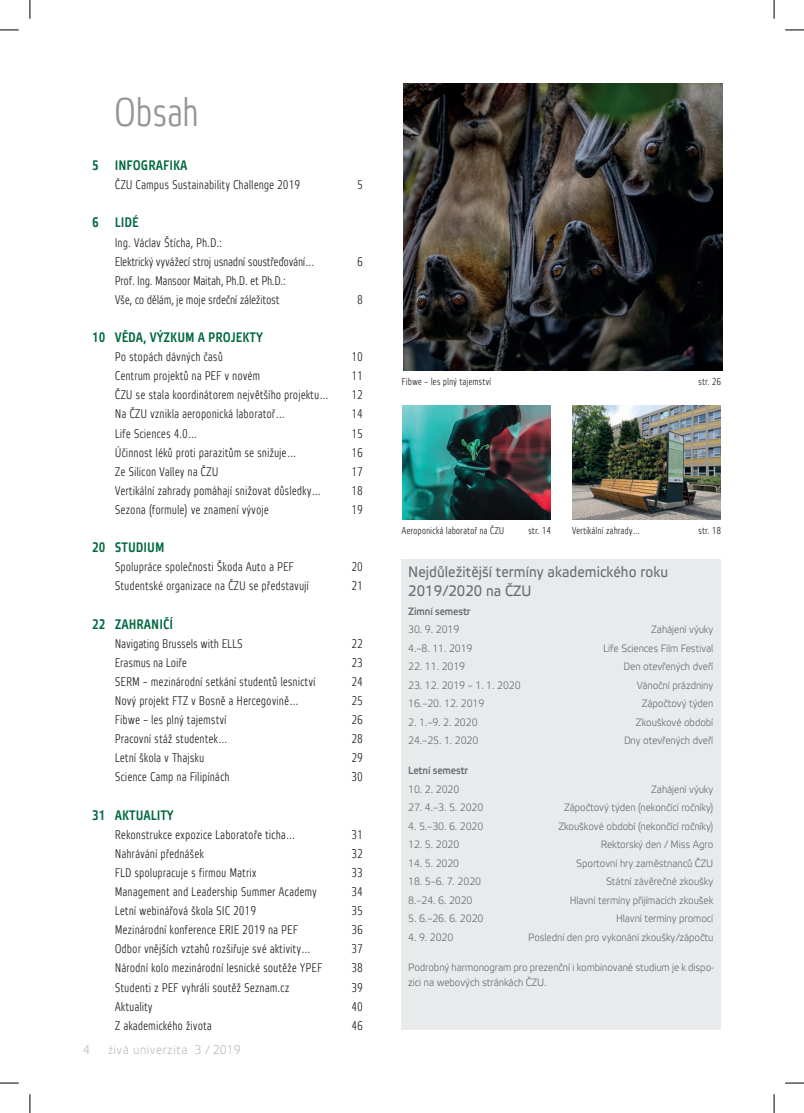
<style>
.page{position:relative;width:804px;height:1113px;background:#fff}
.page>*{position:absolute;margin:0;border:0;box-sizing:border-box;transform-origin:0 0}
.t1{font:300 40px "Etelka Narrow";letter-spacing:.025em;color:#939598}
.t2{font:15px/18.8px "Etelka Text";letter-spacing:.005em;color:#6c6d70;scale:.9 1}
.t3{font:500 13.75px "Etelka Narrow";letter-spacing:.05em;color:#00693f}
.t4{font:300 12.5px "Etelka Narrow";letter-spacing:.05em;color:#231f20}
.t5{font:300 12.5px/19.1px "Etelka Narrow";letter-spacing:.03em;color:#231f20}
.t6{font:300 12.5px "Etelka";letter-spacing:.05em;color:#bcbdc0;scale:.9 1}
.t7{font:300 10.62px/15px "Etelka";letter-spacing:-.01em;color:#6c6d70;scale:.9 1}
.t8{font:500 10.62px "Etelka";letter-spacing:-.01em;color:#6c6d70;scale:.9 1}
.t9{font:300 10px "Etelka Narrow";letter-spacing:.05em;color:#231f20}
.s1{font-size:11.25px}
</style>
<div class="page">
<img style="left:403px;top:83px;width:319px;height:287px">
<img style="left:402px;top:406px;width:149px;height:113px">
<img style="left:572px;top:406px;width:149px;height:113px">
<div style="left:401px;top:559px;width:320px;height:470px;background:#e9eaeb"></div>
<svg style="left:0;top:29px;width:19px;height:2px"></svg>
<svg style="left:785px;top:29px;width:19px;height:2px"></svg>
<svg style="left:0;top:1082px;width:19px;height:1px"></svg>
<svg style="left:785px;top:1082px;width:19px;height:1px"></svg>
<svg style="left:29px;top:0;width:2px;height:19px"></svg>
<svg style="left:29px;top:1094px;width:2px;height:18px"></svg>
<svg style="left:773px;top:0;width:2px;height:19px"></svg>
<svg style="left:773px;top:1094px;width:2px;height:18px"></svg>
<h1 class="t1" style="left:115px;top:90px;width:85px">Obsah</h1>
<p class="t3" style="left:93px;top:157px;width:96px">5 INFOGRAFIKA</p>
<p class="t4" style="left:115px;top:178px;width:186px">ČZU Campus Sustainability Challenge 2019</p>
<p class="t4" style="left:357px;top:178px;width:7px">5</p>
<p class="t3" style="left:93px;top:215px;width:47px">6 LIDÉ</p>
<p class="t5" style="left:115px;top:233px;width:201px">Ing. Václav Štícha, Ph.D.:<br>Elektrický vyvážecí stroj usnadní soustřeďování…</p>
<p class="t4" style="left:357px;top:254px;width:7px">6</p>
<p class="t5" style="left:115px;top:271px;width:172px">Prof. Ing. Mansoor Maitah, Ph.D. et Ph.D.:<br>Vše, co dělám, je moje srdeční záležitost</p>
<p class="t4" style="left:357px;top:292px;width:7px">8</p>
<p class="t3" style="left:93px;top:329px;width:171px">10 VĚDA, VÝZKUM A PROJEKTY</p>
<p class="t4" style="left:115px;top:350px;width:109px">Po stopách dávných časů</p>
<p class="t4" style="left:352px;top:350px;width:12px">10</p>
<p class="t4" style="left:115px;top:369px;width:146px">Centrum projektů na PEF v novém</p>
<p class="t4" style="left:352px;top:369px;width:12px">11</p>
<p class="t4" style="left:115px;top:388px;width:215px">ČZU se stala koordinátorem největšího projektu…</p>
<p class="t4" style="left:352px;top:388px;width:12px">12</p>
<p class="t4" style="left:115px;top:407px;width:171px">Na ČZU vznikla aeroponická laboratoř…</p>
<p class="t4" style="left:352px;top:407px;width:12px">14</p>
<p class="t4" style="left:115px;top:426px;width:84px">Life Sciences 4.0…</p>
<p class="t4" style="left:352px;top:426px;width:12px">15</p>
<p class="t4" style="left:115px;top:445px;width:183px">Účinnost léků proti parazitům se snižuje…</p>
<p class="t4" style="left:352px;top:445px;width:12px">16</p>
<p class="t4" style="left:115px;top:464px;width:105px">Ze Silicon Valley na ČZU</p>
<p class="t4" style="left:352px;top:464px;width:12px">17</p>
<p class="t4" style="left:115px;top:483px;width:207px">Vertikální zahrady pomáhají snižovat důsledky…</p>
<p class="t4" style="left:352px;top:483px;width:12px">18</p>
<p class="t4" style="left:115px;top:502px;width:155px">Sezona (formule) ve znamení vývoje</p>
<p class="t4" style="left:352px;top:502px;width:12px">19</p>
<p class="t3" style="left:93px;top:539px;width:73px">20 STUDIUM</p>
<p class="t4" style="left:115px;top:560px;width:180px">Spolupráce společnosti Škoda Auto a PEF</p>
<p class="t4" style="left:352px;top:560px;width:12px">20</p>
<p class="t4" style="left:115px;top:579px;width:195px">Studentské organizace na ČZU se představují</p>
<p class="t4" style="left:352px;top:579px;width:12px">21</p>
<p class="t3" style="left:93px;top:616px;width:82px">22 ZAHRANIČÍ</p>
<p class="t4" style="left:115px;top:636px;width:129px">Navigating Brussels with ELLS</p>
<p class="t4" style="left:352px;top:636px;width:12px">22</p>
<p class="t4" style="left:115px;top:655px;width:73px">Erasmus na Loiře</p>
<p class="t4" style="left:352px;top:655px;width:12px">23</p>
<p class="t4" style="left:115px;top:674px;width:202px">SERM – mezinárodní setkání studentů lesnictví</p>
<p class="t4" style="left:352px;top:674px;width:12px">24</p>
<p class="t4" style="left:115px;top:693px;width:185px">Nový projekt FTZ v Bosně a Hercegovině…</p>
<p class="t4" style="left:352px;top:693px;width:12px">25</p>
<p class="t4" style="left:115px;top:712px;width:113px">Fibwe – les plný tajemství</p>
<p class="t4" style="left:352px;top:712px;width:12px">26</p>
<p class="t4" style="left:115px;top:731px;width:114px">Pracovní stáž studentek…</p>
<p class="t4" style="left:352px;top:731px;width:12px">28</p>
<p class="t4" style="left:115px;top:750px;width:90px">Letní škola v Thajsku</p>
<p class="t4" style="left:352px;top:750px;width:12px">29</p>
<p class="t4" style="left:115px;top:769px;width:116px">Science Camp na Filipínách</p>
<p class="t4" style="left:352px;top:769px;width:12px">30</p>
<p class="t3" style="left:93px;top:806px;width:82px">31 AKTUALITY</p>
<p class="t4" style="left:115px;top:827px;width:182px">Rekonstrukce expozice Laboratoře ticha…</p>
<p class="t4" style="left:352px;top:827px;width:12px">31</p>
<p class="t4" style="left:115px;top:846px;width:90px">Nahrávání přednášek</p>
<p class="t4" style="left:352px;top:846px;width:12px">32</p>
<p class="t4" style="left:115px;top:865px;width:143px">FLD spolupracuje s firmou Matrix</p>
<p class="t4" style="left:352px;top:865px;width:12px">33</p>
<p class="t4" style="left:115px;top:884px;width:203px">Management and Leadership Summer Academy</p>
<p class="t4" style="left:352px;top:884px;width:12px">34</p>
<p class="t4" style="left:115px;top:903px;width:142px">Letní webinářová škola SIC 2019</p>
<p class="t4" style="left:352px;top:903px;width:12px">35</p>
<p class="t4" style="left:115px;top:922px;width:184px">Mezinárodní konference ERIE 2019 na PEF</p>
<p class="t4" style="left:352px;top:922px;width:12px">36</p>
<p class="t4" style="left:115px;top:941px;width:197px">Odbor vnějších vztahů rozšiřuje své aktivity…</p>
<p class="t4" style="left:352px;top:941px;width:12px">37</p>
<p class="t4" style="left:115px;top:960px;width:208px">Národní kolo mezinárodní lesnické soutěže YPEF</p>
<p class="t4" style="left:352px;top:960px;width:12px">38</p>
<p class="t4" style="left:115px;top:979px;width:175px">Studenti z PEF vyhráli soutěž Seznam.cz</p>
<p class="t4" style="left:352px;top:979px;width:12px">39</p>
<p class="t4" style="left:115px;top:999px;width:39px">Aktuality</p>
<p class="t4" style="left:352px;top:999px;width:12px">40</p>
<p class="t4" style="left:115px;top:1018px;width:98px">Z akademického života</p>
<p class="t4" style="left:352px;top:1018px;width:12px">46</p>
<p class="t6" style="left:83px;top:1041px;width:9px">4</p>
<p class="t6" style="left:108px;top:1041px;width:149px"><span class="s1">ž</span>ivá univerzita 3 / 2019</p>
<p class="t9" style="left:402px;top:375px;width:90px">Fibwe – les plný tajemství</p>
<p class="t9" style="left:699px;top:375px;width:24px">str. 26</p>
<p class="t9" style="left:402px;top:524px;width:104px">Aeroponická laboratoř na ČZU</p>
<p class="t9" style="left:528px;top:524px;width:24px">str. 14</p>
<p class="t9" style="left:572px;top:524px;width:70px">Vertikální zahrady…</p>
<p class="t9" style="left:699px;top:524px;width:24px">str. 18</p>
<p class="t2" style="left:408px;top:563px;width:290px">Nejdůležitější termíny akademického roku<br>2019/2020 na ČZU</p>
<p class="t8" style="left:408px;top:604px;width:71px">Zimní semestr</p>
<p class="t7" style="left:408px;top:622px;width:58px">30. 9. 2019</p>
<p class="t7" style="left:651px;top:622px;width:71px">Zahájení výuky</p>
<p class="t7" style="left:408px;top:640px;width:73px">4.–8. 11. 2019</p>
<p class="t7" style="left:603px;top:640px;width:124px">Life Sciences Film Festival</p>
<p class="t7" style="left:408px;top:659px;width:65px">22. 11. 2019</p>
<p class="t7" style="left:624px;top:659px;width:101px">Den otevřených dveří</p>
<p class="t7" style="left:408px;top:677px;width:126px">23. 12. 2019 – 1. 1. 2020</p>
<p class="t7" style="left:637px;top:677px;width:86px">Vánoční prázdniny</p>
<p class="t7" style="left:408px;top:696px;width:86px">16.–20. 12. 2019</p>
<p class="t7" style="left:642px;top:696px;width:81px">Zápočtový týden</p>
<p class="t7" style="left:408px;top:714px;width:79px">2. 1.–9. 2. 2020</p>
<p class="t7" style="left:636px;top:714px;width:87px">Zkouškové období</p>
<p class="t7" style="left:408px;top:733px;width:79px">24.–25. 1. 2020</p>
<p class="t7" style="left:624px;top:733px;width:101px">Dny otevřených dveří</p>
<p class="t8" style="left:408px;top:763px;width:68px">Letní semestr</p>
<p class="t7" style="left:408px;top:781px;width:58px">10. 2. 2020</p>
<p class="t7" style="left:651px;top:781px;width:71px">Zahájení výuky</p>
<p class="t7" style="left:408px;top:800px;width:85px">27. 4.–3. 5. 2020</p>
<p class="t7" style="left:564px;top:800px;width:167px">Zápočtový týden (nekončící ročníky)</p>
<p class="t7" style="left:408px;top:818px;width:85px">4. 5.–30. 6. 2020</p>
<p class="t7" style="left:558px;top:818px;width:174px">Zkouškové období (nekončící ročníky)</p>
<p class="t7" style="left:408px;top:837px;width:58px">12. 5. 2020</p>
<p class="t7" style="left:601px;top:837px;width:127px">Rektorský den / Miss Agro</p>
<p class="t7" style="left:408px;top:855px;width:58px">14. 5. 2020</p>
<p class="t7" style="left:576px;top:855px;width:154px">Sportovní hry zaměstnanců ČZU</p>
<p class="t7" style="left:408px;top:874px;width:82px">18. 5–6. 7. 2020</p>
<p class="t7" style="left:606px;top:874px;width:121px">Státní závěrečné zkoušky</p>
<p class="t7" style="left:408px;top:892px;width:73px">8.–24. 6. 2020</p>
<p class="t7" style="left:570px;top:892px;width:161px">Hlavní termíny přijímacích zkoušek</p>
<p class="t7" style="left:408px;top:911px;width:85px">5. 6.–26. 6. 2020</p>
<p class="t7" style="left:616px;top:911px;width:110px">Hlavní termíny promocí</p>
<p class="t7" style="left:408px;top:929px;width:52px">4. 9. 2020</p>
<p class="t7" style="left:528px;top:929px;width:207px">Poslední den pro vykonání zkoušky/zápočtu</p>
<p class="t7" style="left:408px;top:959px;width:341px">Podrobný harmonogram pro prezenční i kombinované studium je k dispo&shy;zici na webových stránkách ČZU.</p>
</div>
